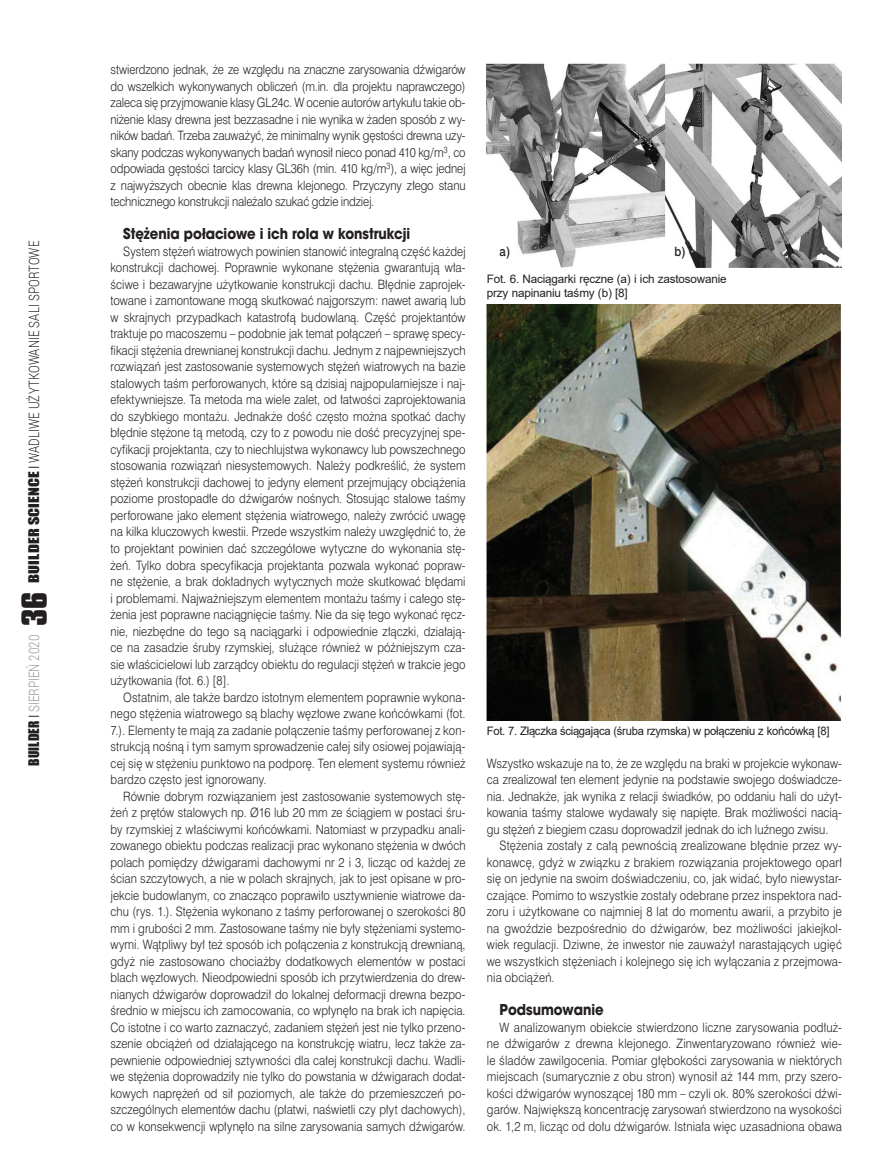
<style>
.page{position:relative;width:893px;height:1170px;background:#fff}
.page>*{position:absolute;margin:0;border:0;box-sizing:border-box;transform-origin:0 0}
.srodtytul{font:700 16.5px "Avant Gar Got Itc TEE";color:#231f20;scale:.9 1}
.t1{font:300 14.25px "Roboto";letter-spacing:.01em;color:#231f20;scale:.8 1}
.t2{font:300 14.25px "Roboto";color:#939598;scale:.8 1}
.tekst_swiss{font:12px/16.5px "Swis 721 Lt PL";letter-spacing:.005em;color:#231f20;text-align:justify;scale:.89 1}
.tekst_swiss-2{font:12px "Swis 721 Md PL";color:#231f20;scale:.89 1}
.Fot_podpis{font:11.7px/13.5px "Arial";letter-spacing:-.015em;color:#231f20}
.Fot_podpis-2{font:11.7px "Arial";letter-spacing:-.015em;color:#231f20;scale:.96 1}
.s1{font-family:"Impact";font-weight:400;font-size:13.5px}
.s2{font-family:"Swis 721 Lt PL";font-weight:400;font-size:13.5px}
.s3{font-family:"Impact";font-weight:400;font-size:13.5px;color:#231f20}
.s4{font-family:"Swis 721 Lt PL";font-weight:400;font-size:13.5px;color:#231f20}
.s5{font-family:"Compacta PL";font-weight:700;font-size:30px;color:#231f20}
</style>
<div class="page">
<img style="left:487px;top:64px;width:355px;height:203px">
<img style="left:487px;top:304px;width:355px;height:416px">
<p class="t1" style="left:24px;top:582px;width:429px;rotate:-90deg"><span class="s1">BUILDER SCIENCE</span> <span class="s2">I</span> WADLIWE UŻYTKOWANIE SALI SPORTOWE</p>
<p class="t2" style="left:24px;top:765px;width:219px;rotate:-90deg"><span class="s3">BUILDER</span> <span class="s4">I</span> SIERPIEŃ 2020 <span class="s5">36</span></p>
<p class="tekst_swiss" style="left:111px;top:61px;width:400px">stwierdzono jednak, że ze względu na znaczne zarysowania dźwigarów do wszelkich wykonywanych obliczeń (m.in. dla projektu naprawczego) zaleca się przyjmowanie klasy GL24c. W ocenie autorów artykułu takie ob&shy;niżenie klasy drewna jest bezzasadne i nie wynika w żaden sposób z wy&shy;ników badań. Trzeba zauważyć, że minimalny wynik gęstości drewna uzy&shy;skany podczas wykonywanych badań wynosił nieco ponad 410 kg/m<sup>3</sup>, co odpowiada gęstości tarcicy klasy GL36h (min. 410 kg/m<sup>3</sup>), a więc jednej z najwyższych obecnie klas drewna klejonego. Przyczyny złego stanu technicznego konstrukcji należało szukać gdzie indziej.</p>
<p class="srodtytul" style="left:123px;top:224px;width:320px">Stężenia połaciowe i ich rola w konstrukcji</p>
<p class="tekst_swiss" style="left:111px;top:243px;width:400px;text-indent:13px">System stężeń wiatrowych powinien stanowić integralną część każdej konstrukcji dachowej. Poprawnie wykonane stężenia gwarantują wła&shy;ściwe i bezawaryjne użytkowanie konstrukcji dachu. Błędnie zaprojek&shy;towane i zamontowane mogą skutkować najgorszym: nawet awarią lub w skrajnych przypadkach katastrofą budowlaną. Część projektantów traktuje po macoszemu – podobnie jak temat połączeń – sprawę specy&shy;fikacji stężenia drewnianej konstrukcji dachu. Jednym z najpewniejszych rozwiązań jest zastosowanie systemowych stężeń wiatrowych na bazie stalowych taśm perforowanych, które są dzisiaj najpopularniejsze i naj&shy;efektywniejsze. Ta metoda ma wiele zalet, od łatwości zaprojektowania do szybkiego montażu. Jednakże dość często można spotkać dachy błędnie stężone tą metodą, czy to z powodu nie dość precyzyjnej spe&shy;cyfikacji projektanta, czy to niechlujstwa wykonawcy lub powszechnego stosowania rozwiązań niesystemowych. Należy podkreślić, że system stężeń konstrukcji dachowej to jedyny element przejmujący obciążenia poziome prostopadłe do dźwigarów nośnych. Stosując stalowe taśmy perforowane jako element stężenia wiatrowego, należy zwrócić uwagę na kilka kluczowych kwestii. Przede wszystkim należy uwzględnić to, że to projektant powinien dać szczegółowe wytyczne do wykonania stę&shy;żeń. Tylko dobra specyfikacja projektanta pozwala wykonać popraw&shy;ne stężenie, a brak dokładnych wytycznych może skutkować błędami i problemami. Najważniejszym elementem montażu taśmy i całego stę&shy;żenia jest poprawne naciągnięcie taśmy. Nie da się tego wykonać ręcz&shy;nie, niezbędne do tego są naciągarki i odpowiednie złączki, działają&shy;ce na zasadzie śruby rzymskiej, służące również w późniejszym cza&shy;sie właścicielowi lub zarządcy obiektu do regulacji stężeń w trakcie jego użytkowania (fot. 6.) [8].</p>
<p class="tekst_swiss" style="left:111px;top:688px;width:400px;text-indent:13px">Ostatnim, ale także bardzo istotnym elementem poprawnie wykona&shy;nego stężenia wiatrowego są blachy węzłowe zwane końcówkami (fot.<br>7.). Elementy te mają za zadanie połączenie taśmy perforowanej z kon&shy;strukcją nośną i tym samym sprowadzenie całej siły osiowej pojawiają&shy;cej się w stężeniu punktowo na podporę. Ten element systemu również bardzo często jest ignorowany.</p>
<p class="tekst_swiss" style="left:111px;top:787px;width:400px;text-indent:13px">Równie dobrym rozwiązaniem jest zastosowanie systemowych stę&shy;żeń z prętów stalowych np. Ø16 lub 20 mm ze ściągiem w postaci śru&shy;by rzymskiej z właściwymi końcówkami. Natomiast w przypadku anali&shy;zowanego obiektu podczas realizacji prac wykonano stężenia w dwóch polach pomiędzy dźwigarami dachowymi nr 2 i 3, licząc od każdej ze ścian szczytowych, a nie w polach skrajnych, jak to jest opisane w pro&shy;jekcie budowlanym, co znacząco poprawiło usztywnienie wiatrowe da&shy;chu (rys. 1.). Stężenia wykonano z taśmy perforowanej o szerokości 80 mm i grubości 2 mm. Zastosowane taśmy nie były stężeniami systemo&shy;wymi. Wątpliwy był też sposób ich połączenia z konstrukcją drewnianą, gdyż nie zastosowano chociażby dodatkowych elementów w postaci blach węzłowych. Nieodpowiedni sposób ich przytwierdzenia do drew&shy;nianych dźwigarów doprowadził do lokalnej deformacji drewna bezpo&shy;średnio w miejscu ich zamocowania, co wpłynęło na brak ich napięcia.<br>Co istotne i co warto zaznaczyć, zadaniem stężeń jest nie tylko przeno&shy;szenie obciążeń od działającego na konstrukcję wiatru, lecz także za&shy;pewnienie odpowiedniej sztywności dla całej konstrukcji dachu. Wadli&shy;we stężenia doprowadziły nie tylko do powstania w dźwigarach dodat&shy;kowych naprężeń od sił poziomych, ale także do przemieszczeń po&shy;szczególnych elementów dachu (płatwi, naświetli czy płyt dachowych), co w konsekwencji wpłynęło na silne zarysowania samych dźwigarów.</p>
<p class="tekst_swiss-2" style="left:500px;top:243px;width:14px">a)</p>
<p class="tekst_swiss-2" style="left:674px;top:243px;width:14px">b)</p>
<p class="Fot_podpis" style="left:487px;top:272px;width:241px">Fot. 6. Naciągarki ręczne (a) i ich zastosowanie przy napinaniu taśmy (b) [8]</p>
<p class="Fot_podpis-2" style="left:487px;top:722px;width:358px">Fot. 7. Złączka ściągająca (śruba rzymska) w połączeniu z końcówką [8]</p>
<p class="tekst_swiss" style="left:487px;top:754px;width:400px">Wszystko wskazuje na to, że ze względu na braki w projekcie wykonaw&shy;ca zrealizował ten element jedynie na podstawie swojego doświadcze&shy;nia. Jednakże, jak wynika z relacji świadków, po oddaniu hali do użyt&shy;kowania taśmy stalowe wydawały się napięte. Brak możliwości nacią&shy;gu stężeń z biegiem czasu doprowadził jednak do ich luźnego zwisu.</p>
<p class="tekst_swiss" style="left:487px;top:837px;width:400px;text-indent:13px">Stężenia zostały z całą pewnością zrealizowane błędnie przez wy&shy;konawcę, gdyż w związku z brakiem rozwiązania projektowego oparł się on jedynie na swoim doświadczeniu, co, jak widać, było niewystar&shy;czające. Pomimo to wszystkie zostały odebrane przez inspektora nad&shy;zoru i użytkowane co najmniej 8 lat do momentu awarii, a przybito je na gwoździe bezpośrednio do dźwigarów, bez możliwości jakiejkol&shy;wiek regulacji. Dziwne, że inwestor nie zauważył narastających ugięć we wszystkich stężeniach i kolejnego się ich wyłączania z przejmowa&shy;nia obciążeń.</p>
<p class="srodtytul" style="left:500px;top:999px;width:117px">Podsumowanie</p>
<p class="tekst_swiss" style="left:487px;top:1018px;width:400px;text-indent:13px">W analizowanym obiekcie stwierdzono liczne zarysowania podłuż&shy;ne dźwigarów z drewna klejonego. Zinwentaryzowano również wie&shy;le śladów zawilgocenia. Pomiar głębokości zarysowania w niektórych miejscach (sumarycznie z obu stron) wynosił aż 144 mm, przy szero&shy;kości dźwigarów wynoszącej 180 mm – czyli ok. 80% szerokości dźwi&shy;garów. Największą koncentrację zarysowań stwierdzono na wysokości ok. 1,2 m, licząc od dołu dźwigarów. Istniała więc uzasadniona obawa</p>
</div>
